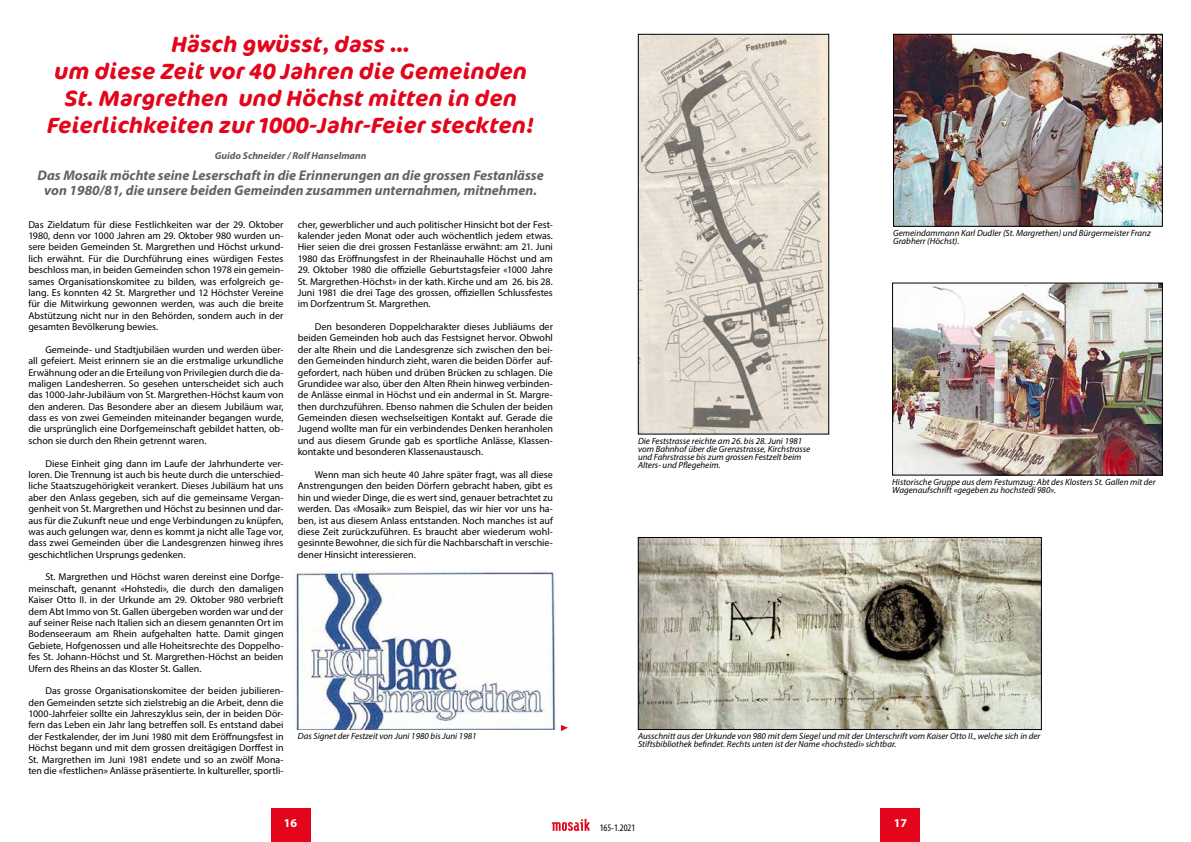
<style>
.page{position:relative;width:1191px;height:842px;background:#fff}
.page>*{position:absolute;margin:0;border:0;box-sizing:border-box;transform-origin:0 0}
.t1{font:italic 700 22px/26.8px "Cocon Pro";color:#e3051b;text-align:center}
.t2{font:italic 700 14px/15px "Myriad Pro";color:#646363;text-align:center}
.t3{font:700 12px "Myriad Pro";color:#fff}
.t4{font:10px/11.4px "Myriad Pro";color:#000;text-align:justify}
.t5{font:italic 700 10px "Myriad Pro";color:#5f5e5e}
.t6{font:condensed 10px "Myriad Pro";color:#000}
.t7{font:italic 9px/8px "Myriad Pro";color:#000}
</style>
<div class="page">
<div style="left:880px;top:808px;width:40px;height:34px;background:#e3051b"></div>
<div style="left:271px;top:808px;width:39px;height:34px;background:#e3051b"></div>
<svg style="left:551px;top:819px;width:38px;height:12px"></svg>
<svg style="left:561px;top:725px;width:7px;height:6px"></svg>
<img style="left:293px;top:570px;width:264px;height:159px">
<img style="left:640px;top:36px;width:187px;height:396px">
<div style="left:638px;top:34px;width:191px;height:400px;border:1px solid #000"></div>
<img style="left:895px;top:36px;width:265px;height:189px">
<div style="left:893px;top:34px;width:269px;height:193px;border:1px solid #000"></div>
<img style="left:894px;top:285px;width:266px;height:188px">
<div style="left:892px;top:283px;width:270px;height:192px;border:1px solid #000"></div>
<img style="left:640px;top:539px;width:399px;height:189px">
<div style="left:638px;top:537px;width:403px;height:193px;border:1px solid #000"></div>
<h1 class="t1" style="left:47px;top:30px;width:489px">Häsch gwüsst, dass …<br>um diese Zeit vor 40 Jahren die Gemeinden St. Margrethen und Höchst mitten in den Feierlichkeiten zur 1000-Jahr-Feier steckten!</h1>
<p class="t5" style="left:215px;top:149px;width:153px">Guido Schneider / Rolf Hanselmann</p>
<h2 class="t2" style="left:38px;top:167px;width:507px">Das Mosaik möchte seine Leserschaft in die Erinnerungen an die grossen Festanlässe von 1980/81, die unsere beiden Gemeinden zusammen unternahmen, mitnehmen.</h2>
<p class="t4" style="left:28px;top:218px;width:257px">Das Zieldatum für diese Festlichkeiten war der 29. Oktober 1980, denn vor 1000 Jahren am 29. Oktober 980 wurden un&shy;sere beiden Gemeinden St. Margrethen und Höchst urkund&shy;lich erwähnt. Für die Durchführung eines würdigen Festes beschloss man, in beiden Gemeinden schon 1978 ein gemein&shy;sames Organisationskomitee zu bilden, was erfolgreich ge&shy;lang. Es konnten 42 St. Margrether und 12 Höchster Vereine für die Mitwirkung gewonnen werden, was auch die breite Abstützung nicht nur in den Behörden, sondern auch in der gesamten Bevölkerung bewies.</p>
<p class="t4" style="left:28px;top:344px;width:257px;text-indent:17px">Gemeinde- und Stadtjubiläen wurden und werden über&shy;all gefeiert. Meist erinnern sie an die erstmalige urkundliche Erwähnung oder an die Erteilung von Privilegien durch die da&shy;maligen Landesherren. So gesehen unterscheidet sich auch das 1000-Jahr-Jubiläum von St. Margrethen-Höchst kaum von den anderen. Das Besondere aber an diesem Jubiläum war, dass es von zwei Gemeinden miteinander begangen wurde, die ursprünglich eine Dorfgemeinschaft gebildet hatten, ob&shy;schon sie durch den Rhein getrennt waren.</p>
<p class="t4" style="left:28px;top:457px;width:257px;text-indent:17px">Diese Einheit ging dann im Laufe der Jahrhunderte ver&shy;loren. Die Trennung ist auch bis heute durch die unterschied&shy;liche Staatszugehörigkeit verankert. Dieses Jubiläum hat uns aber den Anlass gegeben, sich auf die gemeinsame Vergan&shy;genheit von St. Margrethen und Höchst zu besinnen und dar&shy;aus für die Zukunft neue und enge Verbindungen zu knüpfen, was auch gelungen war, denn es kommt ja nicht alle Tage vor, dass zwei Gemeinden über die Landesgrenzen hinweg ihres geschichtlichen Ursprungs gedenken.</p>
<p class="t4" style="left:28px;top:571px;width:257px;text-indent:17px">St. Margrethen und Höchst waren dereinst eine Dorfge&shy;meinschaft, genannt «Hohstedi», die durch den damaligen Kaiser Otto II. in der Urkunde am 29. Oktober 980 verbrieft dem Abt Immo von St. Gallen übergeben worden war und der auf seiner Reise nach Italien sich an diesem genannten Ort im Bodenseeraum am Rhein aufgehalten hatte. Damit gingen Gebiete, Hofgenossen und alle Hoheitsrechte des Doppelho&shy;fes St. Johann-Höchst und St. Margrethen-Höchst an beiden Ufern des Rheins an das Kloster St. Gallen.</p>
<p class="t4" style="left:28px;top:685px;width:257px;text-indent:17px">Das grosse Organisationskomitee der beiden jubilieren&shy;den Gemeinden setzte sich zielstrebig an die Arbeit, denn die 1000-Jahrfeier sollte ein Jahreszyklus sein, der in beiden Dör&shy;fern das Leben ein Jahr lang betreffen soll. Es entstand dabei der Festkalender, der im Juni 1980 mit dem Eröffnungsfest in Höchst begann und mit dem grossen dreitägigen Dorffest in St. Margrethen im Juni 1981 endete und so an zwölf Mona&shy;ten die «festlichen» Anlässe präsentierte. In kultureller, sportli-</p>
<p class="t4" style="left:298px;top:218px;width:257px">cher, gewerblicher und auch politischer Hinsicht bot der Fest&shy;kalender jeden Monat oder auch wöchentlich jedem etwas.<br>Hier seien die drei grossen Festanlässe erwähnt: am 21. Juni 1980 das Eröffnungsfest in der Rheinauhalle Höchst und am</p>
<p class="t4" style="left:298px;top:264px;width:257px">29. Oktober 1980 die offizielle Geburtstagsfeier «1000 Jahre St. Margrethen-Höchst» in der kath. Kirche und am 26. bis 28.<br>Juni 1981 die drei Tage des grossen, offiziellen Schlussfestes im Dorfzentrum St. Margrethen.</p>
<p class="t4" style="left:298px;top:321px;width:257px;text-indent:17px">Den besonderen Doppelcharakter dieses Jubliäums der beiden Gemeinden hob auch das Festsignet hervor. Obwohl der alte Rhein und die Landesgrenze sich zwischen den bei&shy;den Gemeinden hindurch zieht, waren die beiden Dörfer auf&shy;gefordert, nach hüben und drüben Brücken zu schlagen. Die Grundidee war also, über den Alten Rhein hinweg verbinden&shy;de Anlässe einmal in Höchst und ein andermal in St. Margre&shy;then durchzuführen. Ebenso nahmen die Schulen der beiden Gemeinden diesen wechselseitigen Kontakt auf. Gerade die Jugend wollte man für ein verbindendes Denken heranholen und aus diesem Grunde gab es sportliche Anlässe, Klassen&shy;kontakte und besonderen Klassenaustausch.</p>
<p class="t4" style="left:298px;top:469px;width:257px;text-indent:17px">Wenn man sich heute 40 Jahre später fragt, was all diese Anstrengungen den beiden Dörfern gebracht haben, gibt es hin und wieder Dinge, die es wert sind, genauer betrachtet zu werden. Das «Mosaik» zum Beispiel, das wir hier vor uns ha&shy;ben, ist aus diesem Anlass entstanden. Noch manches ist auf diese Zeit zurückzuführen. Es braucht aber wiederum wohl&shy;gesinnte Bewohner, die sich für die Nachbarschaft in verschie&shy;dener Hinsicht interessieren.</p>
<p class="t7" style="left:298px;top:732px;width:180px">Das Signet der Festzeit von Juni 1980 bis Juni 1981</p>
<p class="t7" style="left:638px;top:437px;width:174px">Die Feststrasse reichte am 26. bis 28. Juni 1981 vom Bahnhof über die Grenzstrasse, Kirchstrasse und Fahrstrasse bis zum grossen Festzelt beim Alters- und Pflegeheim.</p>
<p class="t7" style="left:893px;top:229px;width:259px">Gemeindammann Karl Dudler (St. Margrethen) und Bürgermeister Franz<br>Grabherr (Höchst).</p>
<p class="t7" style="left:892px;top:478px;width:265px">Historische Gruppe aus dem Festumzug: Abt des Klosters St. Gallen mit der<br>Wagenaufschrift «gegeben zu hochstedi 980».</p>
<p class="t7" style="left:638px;top:732px;width:404px">Ausschnitt aus der Urkunde von 980 mit dem Siegel und mit der Unterschrift vom Kaiser Otto II., welche sich in der<br>Stiftsbibliothek befindet. Rechts unten ist der Name «hochstedi» sichtbar.</p>
<p class="t3" style="left:284px;top:816px;width:15px">16</p>
<p class="t3" style="left:893px;top:816px;width:15px">17</p>
<p class="t6" style="left:600px;top:822px;width:37px">165-1.2021</p>
</div>
